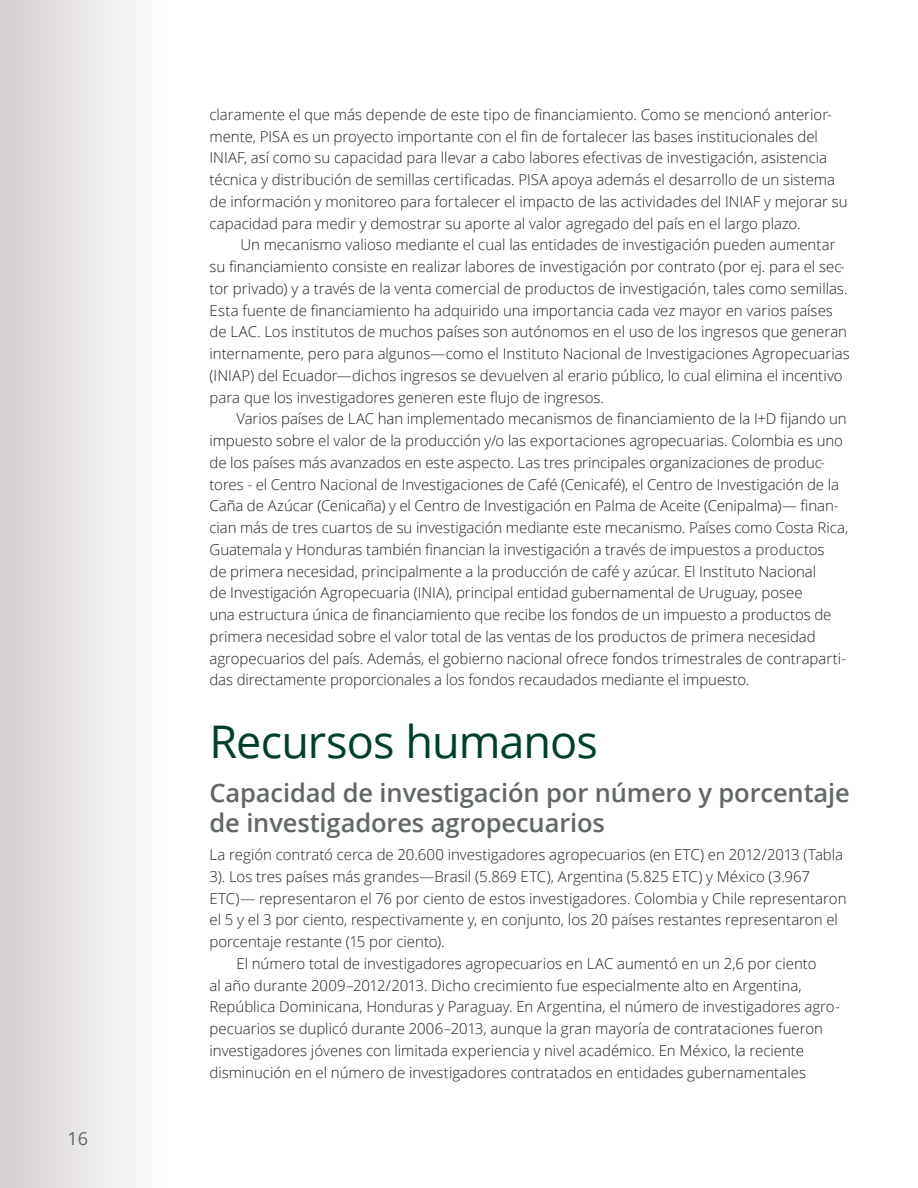
<style>
.page{position:relative;width:918px;height:1188px;background:#fff}
.page>*{position:absolute;margin:0;border:0;box-sizing:border-box;transform-origin:0 0}
.t1{font:45px "Open Sans";letter-spacing:-.02em;color:#003f2e}
.t2{font:600 25.5px/30px "Open Sans";letter-spacing:-.005em;color:#626767}
.t3{font:18px "Open Sans";color:#626767}
.t4{font:300 15px/21.8px "Open Sans";color:#231f20}
</style>
<div class="page">
<div style="left:0;top:0;width:165px;height:1188px;background:linear-gradient(to right,#d5d0cf,#fefefe)"></div>
<p class="t3" style="left:68px;top:1126px;width:22px">16</p>
<p class="t4" style="left:210px;top:103px;width:640px">claramente el que más depende de este tipo de financiamiento. Como se mencionó anterior&shy;mente, PISA es un proyecto importante con el fin de fortalecer las bases institucionales del INIAF, así como su capacidad para llevar a cabo labores efectivas de investigación, asistencia técnica y distribución de semillas certificadas. PISA apoya además el desarrollo de un sistema de información y monitoreo para fortalecer el impacto de las actividades del INIAF y mejorar su capacidad para medir y demostrar su aporte al valor agregado del país en el largo plazo.</p>
<p class="t4" style="left:210px;top:234px;width:642px;text-indent:31px">Un mecanismo valioso mediante el cual las entidades de investigación pueden aumentar su financiamiento consiste en realizar labores de investigación por contrato (por ej. para el sec&shy;tor privado) y a través de la venta comercial de productos de investigación, tales como semillas.<br>Esta fuente de financiamiento ha adquirido una importancia cada vez mayor en varios países de LAC. Los institutos de muchos países son autónomos en el uso de los ingresos que generan internamente, pero para algunos—como el Instituto Nacional de Investigaciones Agropecuarias (INIAP) del Ecuador—dichos ingresos se devuelven al erario público, lo cual elimina el incentivo para que los investigadores generen este flujo de ingresos.</p>
<p class="t4" style="left:210px;top:408px;width:640px;text-indent:27px">Varios países de LAC han implementado mecanismos de financiamiento de la I+D fijando un impuesto sobre el valor de la producción y/o las exportaciones agropecuarias. Colombia es uno de los países más avanzados en este aspecto. Las tres principales organizaciones de produc&shy;tores - el Centro Nacional de Investigaciones de Café (Cenicafé), el Centro de Investigación de la Caña de Azúcar (Cenicaña) y el Centro de Investigación en Palma de Aceite (Cenipalma)— finan&shy;cian más de tres cuartos de su investigación mediante este mecanismo. Países como Costa Rica, Guatemala y Honduras también financian la investigación a través de impuestos a productos<br>de primera necesidad, principalmente a la producción de café y azúcar. El Instituto Nacional<br>de Investigación Agropecuaria (INIA), principal entidad gubernamental de Uruguay, posee<br>una estructura única de financiamiento que recibe los fondos de un impuesto a productos de primera necesidad sobre el valor total de las ventas de los productos de primera necesidad agropecuarios del país. Además, el gobierno nacional ofrece fondos trimestrales de contraparti&shy;das directamente proporcionales a los fondos recaudados mediante el impuesto.</p>
<h1 class="t1" style="left:210px;top:711px;width:390px">Recursos humanos</h1>
<h2 class="t2" style="left:210px;top:777px;width:642px">Capacidad de investigación por número y porcentaje de investigadores agropecuarios</h2>
<p class="t4" style="left:210px;top:843px;width:635px">La región contrató cerca de 20.600 investigadores agropecuarios (en ETC) en 2012/2013 (Tabla</p>
<p class="t4" style="left:210px;top:865px;width:602px">3). Los tres países más grandes—Brasil (5.869 ETC), Argentina (5.825 ETC) y México (3.967</p>
<p class="t4" style="left:210px;top:887px;width:639px">ETC)— representaron el 76 por ciento de estos investigadores. Colombia y Chile representaron</p>
<p class="t4" style="left:210px;top:909px;width:630px">el 5 y el 3 por ciento, respectivamente y, en conjunto, los 20 países restantes representaron el</p>
<p class="t4" style="left:210px;top:930px;width:237px">porcentaje restante (15 por ciento).</p>
<p class="t4" style="left:237px;top:952px;width:581px">El número total de investigadores agropecuarios en LAC aumentó en un 2,6 por ciento</p>
<p class="t4" style="left:210px;top:974px;width:594px">al año durante 2009–2012/2013. Dicho crecimiento fue especialmente alto en Argentina,</p>
<p class="t4" style="left:210px;top:996px;width:632px">República Dominicana, Honduras y Paraguay. En Argentina, el número de investigadores agro-</p>
<p class="t4" style="left:210px;top:1017px;width:615px">pecuarios se duplicó durante 2006–2013, aunque la gran mayoría de contrataciones fueron</p>
<p class="t4" style="left:210px;top:1039px;width:596px">investigadores jóvenes con limitada experiencia y nivel académico. En México, la reciente</p>
<p class="t4" style="left:210px;top:1061px;width:598px">disminución en el número de investigadores contratados en entidades gubernamentales</p>
</div>
